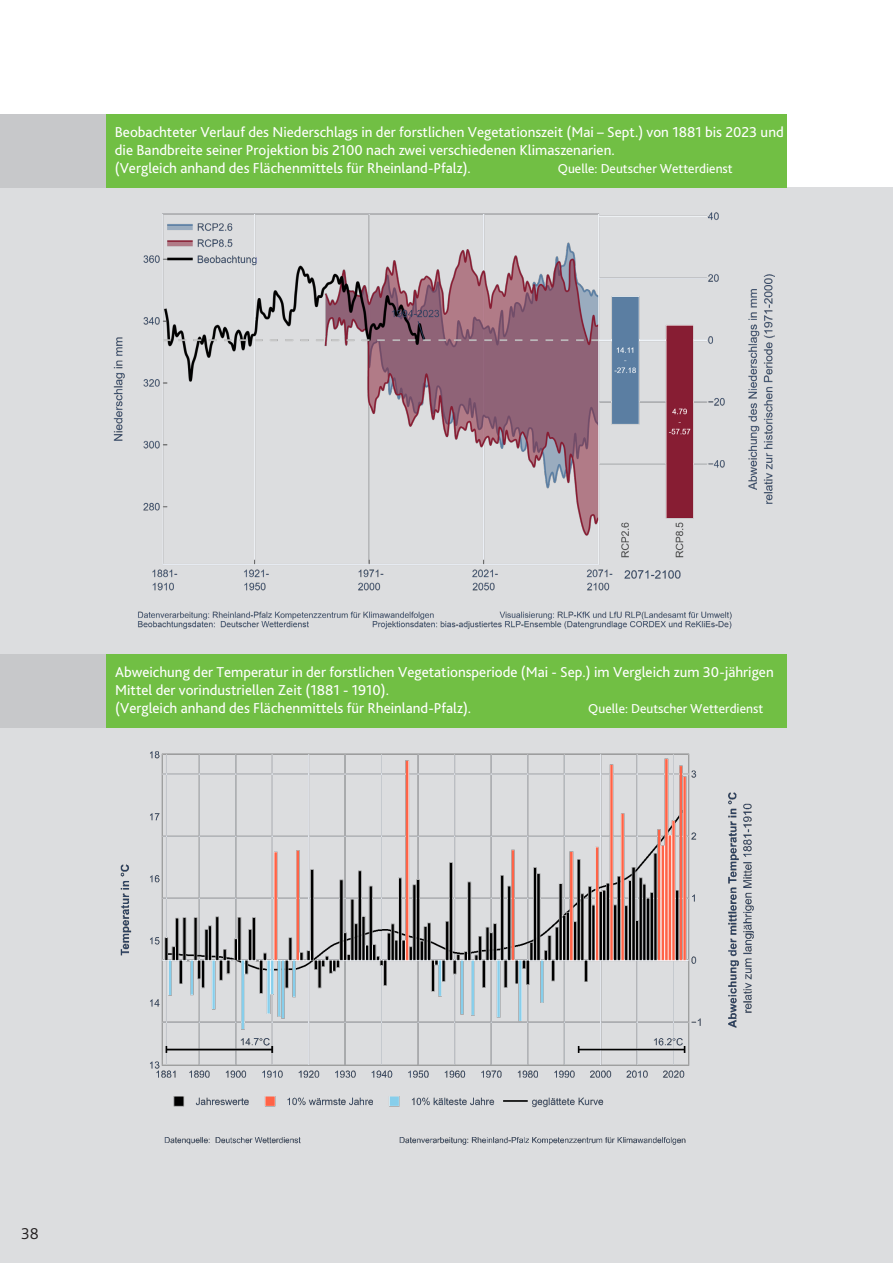
<style>
.page{position:relative;width:893px;height:1263px;background:#fff}
.page>*{position:absolute;margin:0;border:0;box-sizing:border-box;transform-origin:0 0}
.t1{font:300 16.5px "Bliss 2";color:#231f20}
.t2{font:15px/18px "Bliss 2";color:#fff}
.t3{font:13.5px "Bliss 2";color:#fff}
</style>
<div class="page">
<div style="left:0;top:188px;width:893px;height:1075px;background:#dcdddf"></div>
<img style="left:113px;top:212px;width:662px;height:417px">
<div style="left:0;top:114px;width:116px;height:74px;background:#c7c8ca"></div>
<div style="left:106px;top:114px;width:681px;height:74px;background:#71bf44"></div>
<img style="left:120px;top:751px;width:634px;height:394px">
<div style="left:0;top:654px;width:116px;height:74px;background:#c7c8ca"></div>
<div style="left:107px;top:654px;width:680px;height:74px;background:#71bf44"></div>
<p class="t2" style="left:115px;top:123px;width:670px">Beobachteter Verlauf des Niederschlags in der forstlichen Vegetationszeit (Mai – Sept.) von 1881 bis 2023 und die Bandbreite seiner Projektion bis 2100 nach zwei verschiedenen Klimaszenarien.<br>(Vergleich anhand des Flächenmittels für Rheinland-Pfalz).</p>
<p class="t3" style="left:558px;top:160px;width:176px">Quelle: Deutscher Wetterdienst</p>
<p class="t2" style="left:115px;top:663px;width:660px">Abweichung der Temperatur in der forstlichen Vegetationsperiode (Mai - Sep.) im Vergleich zum 30-jährigen<br>Mittel der vorindustriellen Zeit (1881 - 1910).</p>
<p class="t2" style="left:115px;top:699px;width:358px">(Vergleich anhand des Flächenmittels für Rheinland-Pfalz).</p>
<p class="t3" style="left:588px;top:700px;width:176px">Quelle: Deutscher Wetterdienst</p>
<p class="t1" style="left:21px;top:1223px;width:19px">38</p>
</div>
